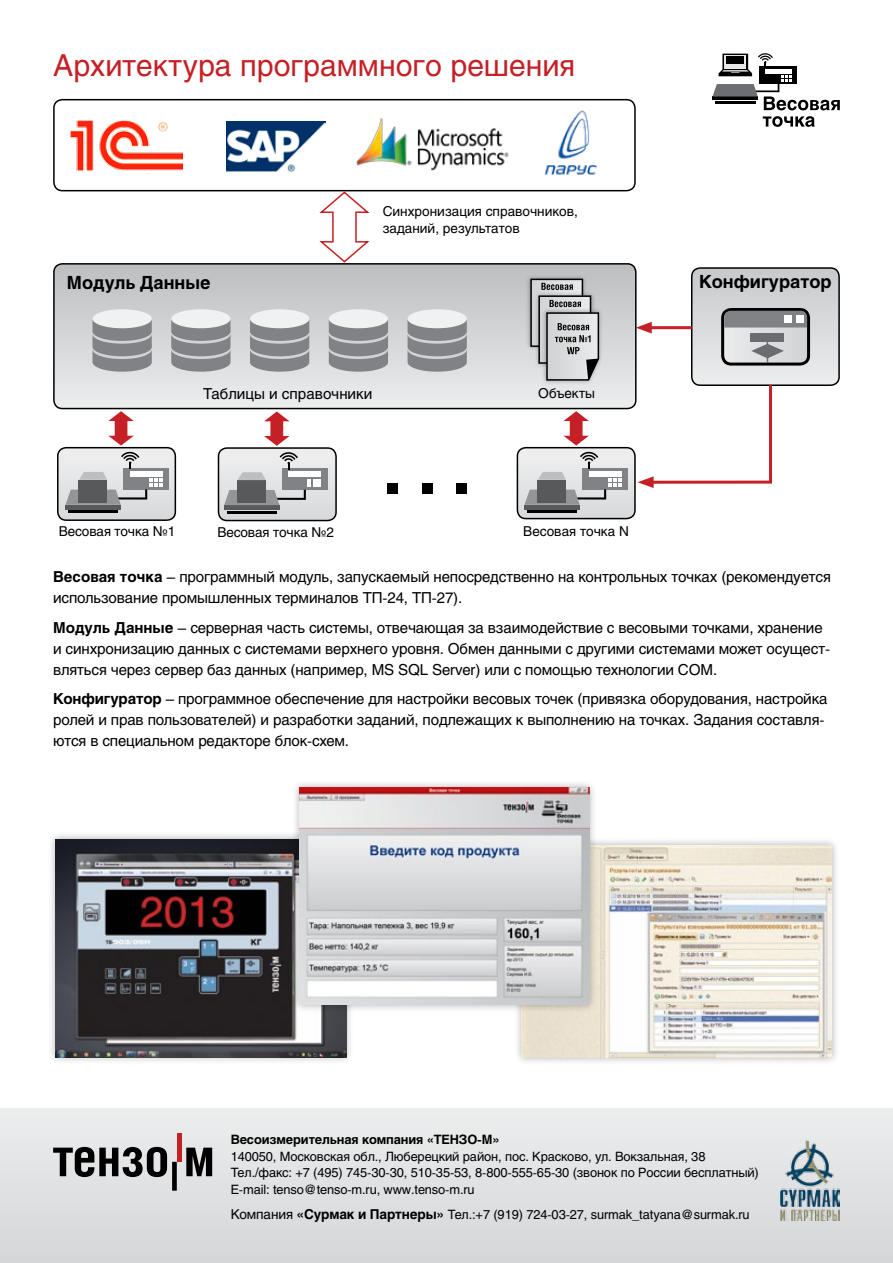
<style>
.page{position:relative;width:893px;height:1263px;background:#fff}
.page>*{position:absolute;margin:0;border:0;box-sizing:border-box;transform-origin:0 0}
.t1{font:700 72px "Helios";color:#000}
.t2{font:30px "Helios";color:#c52026}
.t3{font:700 18px "Helios";color:#000}
.t4{font:15px/21px "Helios C";letter-spacing:-.01em;color:#000}
.t5{font:15px "Helios";color:#000}
.t6{font:13.5px/16.2px "Helios";color:#000}
.t7{font:12.75px/16.5px "Helios";letter-spacing:-.01em;color:#000}
.t8{font:700 12.75px "Helios";letter-spacing:-.01em;color:#000}
.s1{font-weight:700}
.s2{font-size:13.5px}
.s3{font-weight:700;font-size:13.5px}
</style>
<div class="page">
<div style="left:0;top:1108px;width:893px;height:155px;background:#e0e1e2"></div>
<div style="left:57px;top:447px;width:119px;height:74px;border:2px solid #000;border-radius:9px"></div>
<div style="left:514px;top:837px;width:326px;height:229px;background:#000;opacity:.3"></div>
<img style="left:522px;top:845px;width:309px;height:213px">
<svg style="left:54px;top:264px;width:580px;height:145px"></svg>
<div style="left:53px;top:263px;width:584px;height:146px;border:2px solid #000;border-radius:9px"></div>
<div style="left:177px;top:1133px;width:5px;height:29px;background:#c52026"></div>
<svg style="left:53px;top:1147px;width:159px;height:44px"></svg>
<div style="left:53px;top:99px;width:583px;height:92px;border:2px solid #000;border-radius:9px"></div>
<svg style="left:712px;top:53px;width:128px;height:57px"></svg>
<svg style="left:763px;top:116px;width:52px;height:11px"></svg>
<div style="left:47px;top:831px;width:307px;height:234px;background:#000;opacity:.3"></div>
<img style="left:55px;top:839px;width:291px;height:218px">
<svg style="left:317px;top:190px;width:55px;height:74px"></svg>
<svg style="left:58px;top:411px;width:117px;height:109px"></svg>
<svg style="left:218px;top:411px;width:118px;height:109px"></svg>
<img style="left:70px;top:120px;width:112px;height:51px">
<img style="left:226px;top:121px;width:99px;height:50px">
<img style="left:356px;top:118px;width:153px;height:53px">
<img style="left:544px;top:110px;width:53px;height:65px">
<svg style="left:92px;top:320px;width:60px;height:52px"></svg>
<div style="left:92px;top:309px;width:60px;height:19px;background:#f1f1f2;border-radius:50%"></div>
<svg style="left:250px;top:320px;width:59px;height:52px"></svg>
<div style="left:250px;top:309px;width:59px;height:19px;background:#f1f1f2;border-radius:50%"></div>
<svg style="left:329px;top:320px;width:59px;height:52px"></svg>
<div style="left:329px;top:309px;width:59px;height:19px;background:#f1f1f2;border-radius:50%"></div>
<svg style="left:408px;top:320px;width:59px;height:52px"></svg>
<div style="left:408px;top:309px;width:59px;height:19px;background:#f1f1f2;border-radius:50%"></div>
<svg style="left:171px;top:320px;width:60px;height:52px"></svg>
<div style="left:171px;top:309px;width:60px;height:19px;background:#f1f1f2;border-radius:50%"></div>
<svg style="left:517px;top:268px;width:322px;height:251px"></svg>
<img style="left:781px;top:1140px;width:59px;height:80px">
<div style="left:291px;top:779px;width:306px;height:234px;background:#000;opacity:.3"></div>
<img style="left:299px;top:787px;width:290px;height:218px">
<h2 class="t2" style="left:53px;top:48px;width:524px">Архитектура программного решения</h2>
<p class="t3" style="left:67px;top:272px;width:145px">Модуль Данные</p>
<p class="t6" style="left:383px;top:203px;width:197px">Синхронизация справочников, заданий, результатов</p>
<p class="t5" style="left:203px;top:384px;width:171px">Таблицы и справочники</p>
<h1 class="t1" style="left:382px;top:426px;width:91px">...</h1>
<p class="t6" style="left:538px;top:384px;width:58px">Объекты</p>
<p class="t6" style="left:59px;top:523px;width:118px">Весовая точка №1</p>
<p class="t6" style="left:217px;top:524px;width:118px">Весовая точка №2</p>
<p class="t6" style="left:523px;top:523px;width:107px">Весовая точка N</p>
<p class="t3" style="left:699px;top:271px;width:134px">Конфигуратор</p>
<p class="t4" style="left:53px;top:566px;width:779px"><span class="s1">Весовая точка</span> – программный модуль, запускаемый непосредственно на контрольных точках (рекомендуется использование промышленных терминалов ТП-24, ТП-27).</p>
<p class="t4" style="left:53px;top:617px;width:778px"><span class="s1">Модуль Данные</span> – серверная часть системы, отвечающая за взаимодействие с весовыми точками, хранение и синхронизацию данных с системами верхнего уровня. Обмен данными с другими системами может осущест&shy;вляться через сервер баз данных (например, MS SQL Server) или с помощью технологии COM.</p>
<p class="t4" style="left:53px;top:688px;width:776px"><span class="s1">Конфигуратор</span> – программное обеспечение для настройки весовых точек (привязка оборудования, настройка ролей и прав пользователей) и разработки заданий, подлежащих к выполнению на точках. Задания составля&shy;ются в специальном редакторе блок-схем.</p>
<p class="t8" style="left:231px;top:1132px;width:270px">Весоизмерительная компания «ТЕНЗО-М»</p>
<p class="t7" style="left:231px;top:1148px;width:530px">140050, Московская обл., Люберецкий район, пос. Красково, ул. Вокзальная, 38<br>Тел./факс: +7 (495) 745-30-30, 510-35-53, 8-800-555-65-30 (звонок по России бесплатный)<br>Е-mail: tenso@tenso-m.ru, www.tenso-m.ru</p>
<p class="t7" style="left:231px;top:1206px;width:520px"><span class="s2">Компания</span> <span class="s3">«Сурмак и Партнеры»</span> Тел.:+7 (919) 724-03-27, surmak_tatyana@surmak.ru</p>
</div>
